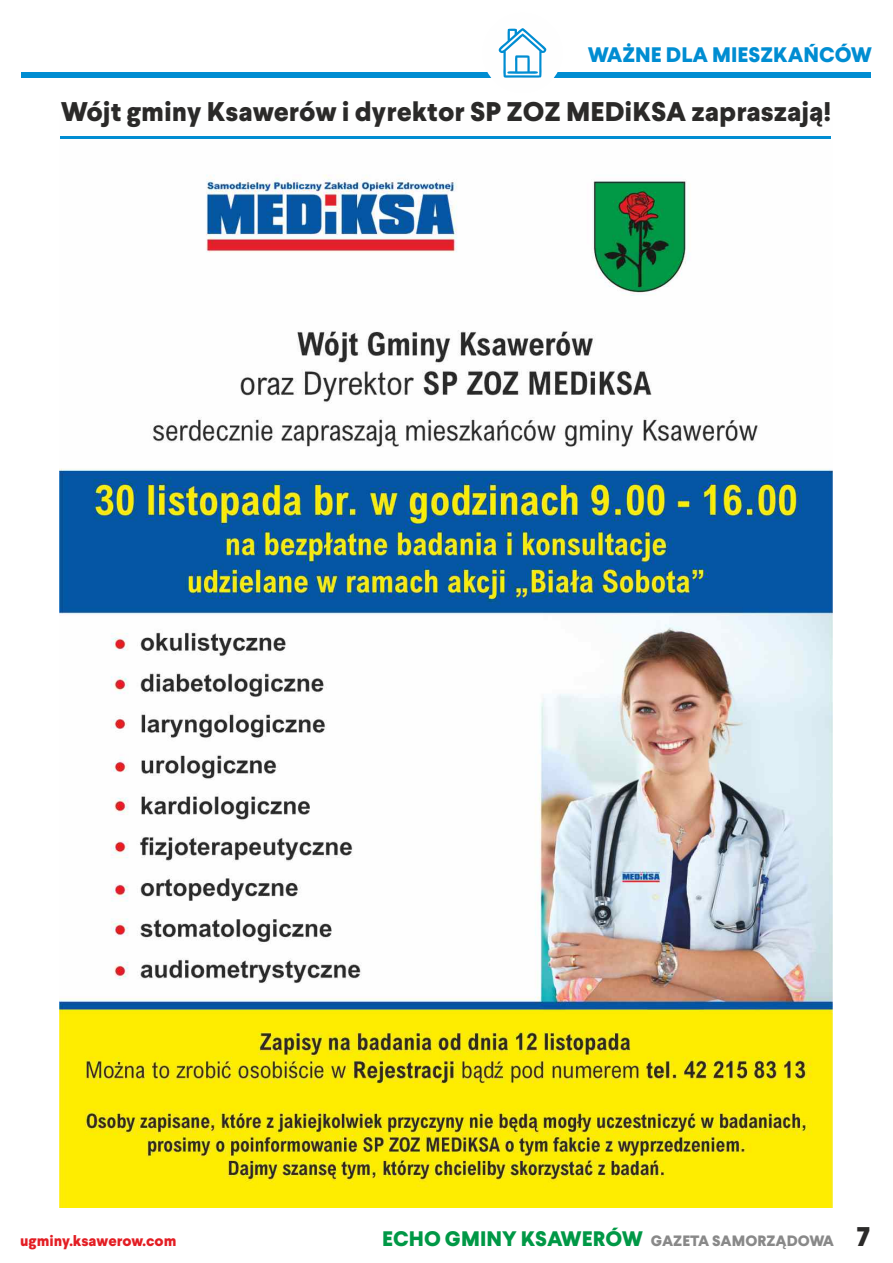
<style>
.page{position:relative;width:893px;height:1263px;background:#fff}
.page>*{position:absolute;margin:0;border:0;box-sizing:border-box;transform-origin:0 0}
.t1{font:800 27px "Larsseit";color:#2b2a29}
.t2{font:800 21px "Larsseit";color:#009846}
.t3{font:800 21px "Larsseit";color:#008dd2}
.t4{font:800 15px "Larsseit";color:#e31e24}
.s1{font-size:15px;color:#898989}
.s2{font-size:27px;color:#2b2a29}
</style>
<div class="page">
<div style="left:21px;top:72px;width:849px;height:6px;background:#008dd2"></div>
<div style="left:482px;top:13px;width:80px;height:80px;background:#fefefe;border-radius:50%"></div>
<svg style="left:499px;top:28px;width:47px;height:50px"></svg>
<img style="left:59px;top:136px;width:773px;height:1071px">
<hr style="left:61px;top:136px;width:770px;height:3px;background:#008dd2">
<p class="t3" style="left:588px;top:47px;width:286px">WAŻNE DLA MIESZKAŃCÓW</p>
<p class="t1" style="left:61px;top:102px;width:772px">Wójt gminy Ksawerów i dyrektor SP ZOZ MEDiKSA zapraszają!</p>
<p class="t4" style="left:20px;top:1235px;width:158px">ugminy.ksawerow.com</p>
<p class="t2" style="left:382px;top:1231px;width:490px">ECHO GMINY KSAWERÓW <span class="s1">GAZETA SAMORZĄDOWA</span> <span class="s2">7</span></p>
</div>
